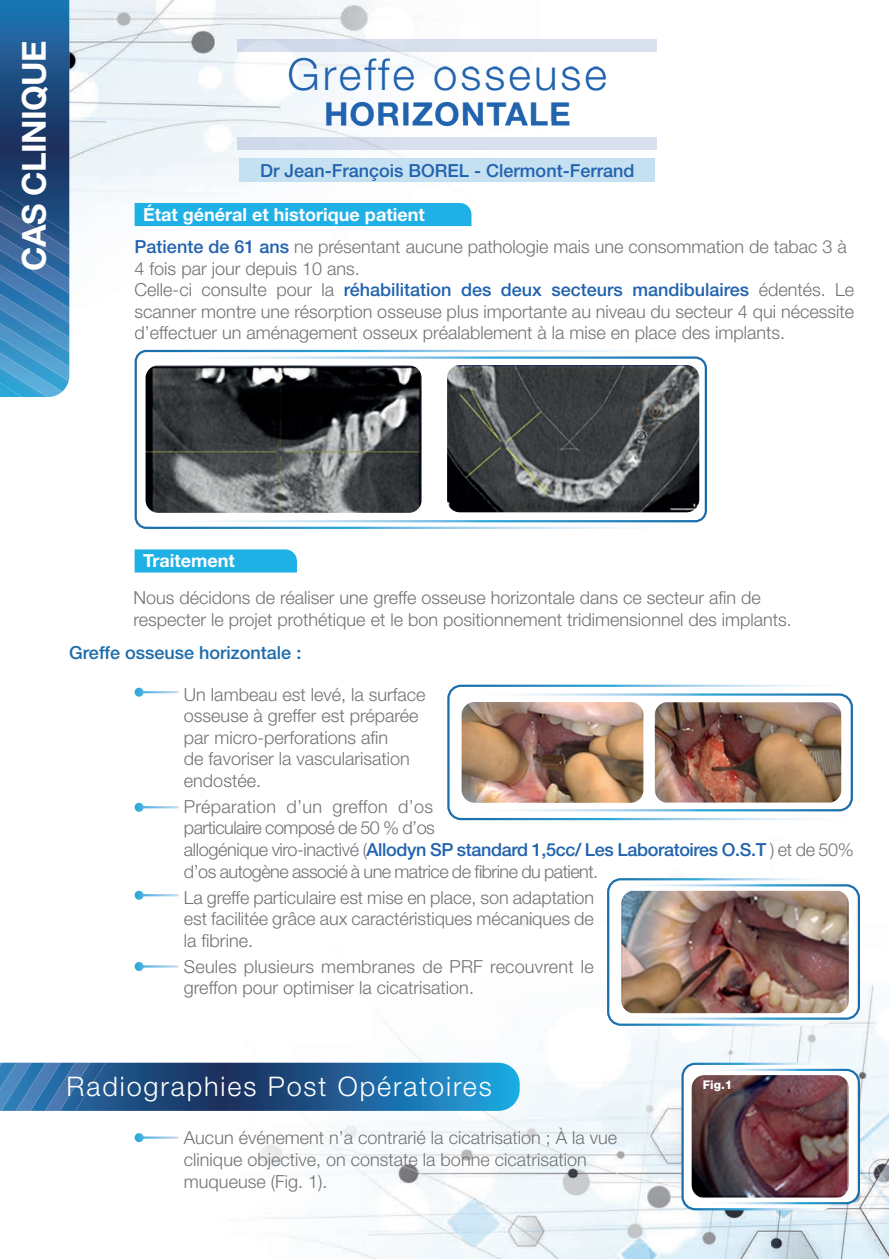
<style>
.page{position:relative;width:889px;height:1259px;background:#fff}
.page>*{position:absolute;margin:0;border:0;box-sizing:border-box;transform-origin:0 0}
.t1{font:300 43.5px "Helvetica Neue LT Std";letter-spacing:.07em;color:#2163ae}
.t2{font:700 33px "Helvetica Neue LT Std";letter-spacing:.03em;color:#2163ae}
.t3{font:700 33px "Helvetica Neue LT Std";letter-spacing:-.02em;color:#fff}
.t4{font:300 27px "Helvetica Neue LT Std";letter-spacing:.07em;color:#fff}
.t5{font:300 18px/21.6px "Helvetica Neue LT Std";color:#717275}
.t6{font:300 18px/21.6px "Helvetica Neue LT Std";letter-spacing:-.03em;color:#717275}
.t7{font:700 18px "Helvetica Neue LT Std";color:#fff}
.t8{font:500 18px "Helvetica Neue LT Std";color:#2163ae}
.t9{font:500 18px "Helvetica Neue LT Std";color:#1d6caa}
.t10{font:800 12px "Helvetica Neue LT Std";color:#fff}
.s1{font-weight:500;color:#2163ae}
</style>
<div class="page">
<img style="left:0;top:0;width:888px;height:1258px">
<img style="left:222px;top:122px;width:450px;height:42px">
<img style="left:326px;top:122px;width:243px;height:4px">
<img style="left:237px;top:137px;width:419px;height:12px">
<img style="left:222px;top:24px;width:450px;height:43px">
<img style="left:289px;top:58px;width:316px;height:9px">
<img style="left:237px;top:40px;width:419px;height:11px">
<div style="left:134px;top:203px;width:337px;height:23px;background:#1fb0e6"></div>
<div style="left:136px;top:351px;width:561px;height:177px;background:#fff;border-radius:11px"></div>
<div style="left:134px;top:350px;width:565px;height:179px;border:2px solid #fff;border-radius:11px"></div>
<div style="left:448px;top:685px;width:410px;height:134px;background:#fff;border-radius:13px"></div>
<div style="left:447px;top:684px;width:412px;height:136px;border:2px solid #fff;border-radius:13px"></div>
<div style="left:608px;top:879px;width:224px;height:145px;background:#fff;border-radius:13px"></div>
<div style="left:606px;top:878px;width:227px;height:147px;border:2px solid #fff;border-radius:13px"></div>
<div style="left:682px;top:1063px;width:150px;height:146px;background:#fff;border-radius:13px"></div>
<div style="left:681px;top:1062px;width:152px;height:148px;border:2px solid #fff;border-radius:13px"></div>
<div style="left:141px;top:357px;width:564px;height:164px;background:#fff;border-radius:11px"></div>
<div style="left:140px;top:356px;width:566px;height:166px;border:2px solid #fff;border-radius:11px"></div>
<div style="left:465px;top:693px;width:387px;height:118px;border:2px solid #fff;border-radius:13px"></div>
<div style="left:617px;top:885px;width:241px;height:133px;background:#fff;border-radius:13px"></div>
<div style="left:616px;top:884px;width:243px;height:135px;border:2px solid #fff;border-radius:13px"></div>
<div style="left:703px;top:1069px;width:155px;height:134px;background:#fff;border-radius:13px"></div>
<div style="left:702px;top:1068px;width:157px;height:136px;border:2px solid #fff;border-radius:13px"></div>
<img style="left:145px;top:365px;width:276px;height:148px">
<img style="left:447px;top:365px;width:252px;height:147px">
<img style="left:461px;top:702px;width:182px;height:100px">
<img style="left:654px;top:702px;width:186px;height:100px">
<img style="left:621px;top:890px;width:227px;height:123px">
<img style="left:691px;top:1075px;width:157px;height:122px">
<div style="left:239px;top:159px;width:415px;height:23px;background:#c5e0f1"></div>
<div style="left:134px;top:549px;width:163px;height:23px;background:#1fb0e6"></div>
<hr style="left:139px;top:691px;width:39px;height:2px;background:#fff">
<svg style="left:134px;top:687px;width:9px;height:9px"></svg>
<hr style="left:139px;top:806px;width:39px;height:2px;background:#fff">
<svg style="left:134px;top:802px;width:9px;height:9px"></svg>
<hr style="left:139px;top:894px;width:39px;height:2px;background:#fff">
<svg style="left:134px;top:890px;width:9px;height:9px"></svg>
<hr style="left:139px;top:965px;width:39px;height:2px;background:#fff">
<svg style="left:134px;top:962px;width:9px;height:9px"></svg>
<hr style="left:139px;top:1136px;width:39px;height:2px;background:#fff">
<svg style="left:134px;top:1133px;width:9px;height:9px"></svg>
<svg style="left:0;top:1062px;width:519px;height:48px"></svg>
<svg style="left:0;top:0;width:69px;height:397px"></svg>
<h2 class="t3" style="left:14px;top:271px;width:231px;rotate:-90deg">CAS CLINIQUE</h2>
<h1 class="t1" style="left:287px;top:47px;width:321px">Greffe osseuse</h1>
<h2 class="t2" style="left:324px;top:93px;width:248px">HORIZONTALE</h2>
<p class="t8" style="left:260px;top:160px;width:375px">Dr Jean-François BOREL - Clermont-Ferrand</p>
<p class="t7" style="left:143px;top:203px;width:283px">État général et historique patient</p>
<p class="t5" style="left:134px;top:235px;width:720px"><span class="s1">Patiente de 61 ans</span> ne présentant aucune pathologie mais une consommation de tabac 3 à 4 fois par jour depuis 10 ans.<br>Celle-ci consulte pour la <span class="s1">réhabilitation des deux secteurs mandibulaires</span> édentés. Le scanner montre une résorption osseuse plus importante au niveau du secteur 4 qui nécessite d’effectuer un aménagement osseux préalablement à la mise en place des implants.</p>
<p class="t7" style="left:143px;top:550px;width:93px">Traitement</p>
<p class="t5" style="left:133px;top:586px;width:659px">Nous décidons de réaliser une greffe osseuse horizontale dans ce secteur afin de respecter le projet prothétique et le bon positionnement tridimensionnel des implants.</p>
<p class="t9" style="left:69px;top:641px;width:233px">Greffe osseuse horizontale :</p>
<p class="t5" style="left:184px;top:683px;width:243px">Un lambeau est levé, la surface osseuse à greffer est préparée par micro-perforations afin<br>de favoriser la vascularisation endostée.</p>
<p class="t6" style="left:184px;top:795px;width:671px">Préparation d’un greffon d’os<br>particulaire composé de 50 % d’os<br>allogénique viro-inactivé (<span class="s1">Allodyn SP standard 1,5cc/ Les Laboratoires O.S.T</span> ) et de 50% d’os autogène associé à une matrice de fibrine du patient.</p>
<p class="t5" style="left:184px;top:886px;width:411px;text-align:justify">La greffe particulaire est mise en place, son adaptation est facilitée grâce aux caractéristiques mécaniques de la fibrine.</p>
<p class="t5" style="left:184px;top:955px;width:411px">Seules plusieurs membranes de PRF recouvrent le greffon pour optimiser la cicatrisation.</p>
<h3 class="t4" style="left:66px;top:1070px;width:426px">Radiographies Post Opératoires</h3>
<p class="t10" style="left:702px;top:1077px;width:31px">Fig.1</p>
<p class="t5" style="left:184px;top:1126px;width:434px">Aucun événement n’a contrarié la cicatrisation ; À la vue clinique objective, on constate la bonne cicatrisation muqueuse (Fig. 1).</p>
</div>
